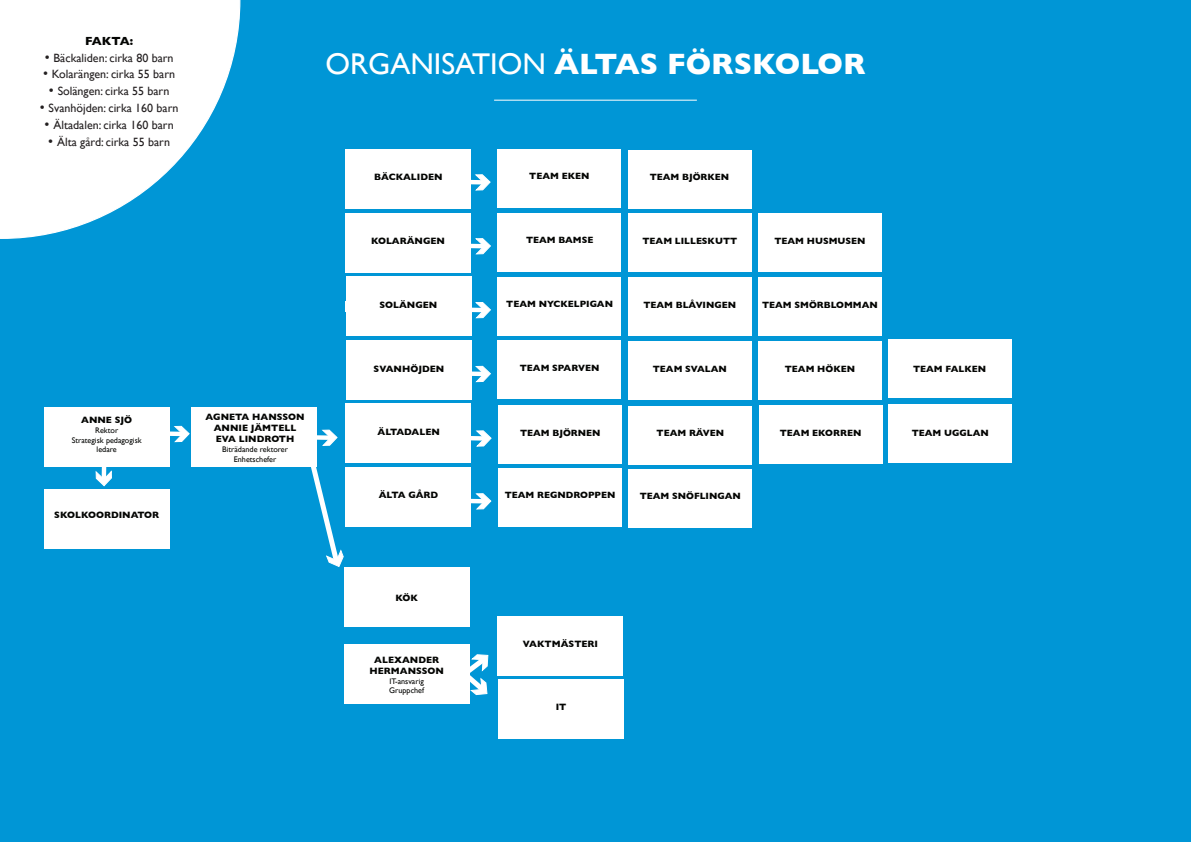
<style>
.page{position:relative;width:1191px;height:842px;background:#0096d6}
.page>*{position:absolute;margin:0;border:0;box-sizing:border-box;transform-origin:0 0}
.t1{font:700 30px "Gill Sans";color:#fff}
.t2{font:12px "Gill Sans";color:#231f20}
.t3{font:700 12px "Gill Sans";letter-spacing:-.03em;color:#040503}
.t4{font:700 9.4px "Gill Sans";color:#040503}
.t5{font:700 9.3px "Gill Sans";color:#040503}
.t6{font:8.1px/9.7px "Gill Sans";color:#040503}
.s1{font-size:14px}
.s2{font-weight:400}
</style>
<div class="page">
<hr style="left:494px;top:100px;width:203px;height:1px;background:#fff">
<div style="left:344px;top:645px;width:125px;height:59px;background:#fff"></div>
<div style="left:344px;top:567px;width:125px;height:59px;background:#fff"></div>
<div style="left:497px;top:616px;width:126px;height:59px;background:#fff"></div>
<div style="left:44px;top:489px;width:125px;height:59px;background:#fff"></div>
<svg style="left:0;top:0;width:240px;height:239px"></svg>
<div style="left:498px;top:679px;width:126px;height:59px;background:#fff"></div>
<div style="left:44px;top:407px;width:125px;height:60px;background:#fff"></div>
<div style="left:191px;top:407px;width:126px;height:60px;background:#fff"></div>
<svg style="left:322px;top:430px;width:16px;height:16px"></svg>
<div style="left:315px;top:435px;width:16px;height:5px;background:#fff"></div>
<svg style="left:174px;top:426px;width:16px;height:16px"></svg>
<hr style="left:167px;top:432px;width:16px;height:4px;background:#fff">
<svg style="left:469px;top:653px;width:20px;height:43px"></svg>
<svg style="left:311px;top:467px;width:33px;height:100px"></svg>
<svg style="left:95px;top:470px;width:17px;height:16px"></svg>
<hr style="left:102px;top:464px;width:4px;height:15px;background:#fff">
<div style="left:758px;top:405px;width:124px;height:58px;background:#fff"></div>
<div style="left:888px;top:404px;width:124px;height:59px;background:#fff"></div>
<div style="left:887px;top:340px;width:124px;height:58px;background:#fff"></div>
<div style="left:498px;top:405px;width:124px;height:59px;background:#fff"></div>
<div style="left:628px;top:406px;width:124px;height:58px;background:#fff"></div>
<div style="left:346px;top:149px;width:125px;height:59px;background:#fff"></div>
<div style="left:346px;top:277px;width:126px;height:59px;background:#fff"></div>
<div style="left:346px;top:213px;width:125px;height:59px;background:#fff"></div>
<div style="left:345px;top:238px;width:126px;height:10px;background:#fff"></div>
<div style="left:346px;top:341px;width:126px;height:59px;background:#fff"></div>
<div style="left:346px;top:404px;width:125px;height:59px;background:#fff"></div>
<div style="left:345px;top:467px;width:126px;height:60px;background:#fff"></div>
<div style="left:497px;top:149px;width:124px;height:59px;background:#fff"></div>
<div style="left:627px;top:150px;width:124px;height:58px;background:#fff"></div>
<svg style="left:475px;top:174px;width:16px;height:17px"></svg>
<hr style="left:468px;top:180px;width:16px;height:4px;background:#fff">
<div style="left:497px;top:213px;width:124px;height:58px;background:#fff"></div>
<div style="left:628px;top:214px;width:123px;height:58px;background:#fff"></div>
<svg style="left:475px;top:238px;width:16px;height:17px"></svg>
<hr style="left:469px;top:244px;width:15px;height:4px;background:#fff">
<div style="left:758px;top:214px;width:124px;height:58px;background:#fff"></div>
<div style="left:497px;top:277px;width:124px;height:58px;background:#fff"></div>
<div style="left:628px;top:278px;width:123px;height:58px;background:#fff"></div>
<svg style="left:475px;top:302px;width:16px;height:16px"></svg>
<hr style="left:469px;top:308px;width:15px;height:4px;background:#fff">
<div style="left:758px;top:278px;width:124px;height:58px;background:#fff"></div>
<div style="left:497px;top:341px;width:124px;height:58px;background:#fff"></div>
<div style="left:628px;top:341px;width:123px;height:59px;background:#fff"></div>
<svg style="left:475px;top:366px;width:16px;height:16px"></svg>
<hr style="left:469px;top:372px;width:15px;height:4px;background:#fff">
<div style="left:758px;top:341px;width:124px;height:59px;background:#fff"></div>
<svg style="left:476px;top:430px;width:15px;height:17px"></svg>
<hr style="left:469px;top:436px;width:16px;height:4px;background:#fff">
<div style="left:497px;top:468px;width:124px;height:59px;background:#fff"></div>
<div style="left:628px;top:469px;width:124px;height:58px;background:#fff"></div>
<svg style="left:475px;top:493px;width:16px;height:17px"></svg>
<hr style="left:469px;top:499px;width:15px;height:4px;background:#fff">
<p class="t3" style="left:85px;top:31px;width:49px">FAKTA:</p>
<p class="t2" style="left:45px;top:51px;width:130px"><span class="s1">•</span> Bäckaliden: cirka 80 barn</p>
<p class="t2" style="left:43px;top:67px;width:133px"><span class="s1">•</span> Kolarängen: cirka 55 barn</p>
<p class="t2" style="left:49px;top:84px;width:122px"><span class="s1">•</span> Solängen: cirka 55 barn</p>
<p class="t2" style="left:40px;top:101px;width:140px"><span class="s1">•</span> Svanhöjden: cirka 160 barn</p>
<p class="t2" style="left:45px;top:118px;width:131px"><span class="s1">•</span> Ältadalen: cirka 160 barn</p>
<p class="t2" style="left:48px;top:135px;width:123px"><span class="s1">•</span> Älta gård: cirka 55 barn</p>
<p class="t4" style="left:81px;top:412px;width:53px">ANNE SJÖ</p>
<p class="t6" style="left:95px;top:425px;width:25px">Rektor</p>
<p class="t6" style="left:72px;top:435px;width:71px">Strategisk pedagogisk</p>
<p class="t6" style="left:97px;top:445px;width:22px">ledare</p>
<p class="t4" style="left:54px;top:507px;width:106px">SKOLKOORDINATOR</p>
<p class="t1" style="left:325px;top:41px;width:542px"><span class="s2">ORGANISATION</span> ÄLTAS FÖRSKOLOR</p>
<p class="t4" style="left:205px;top:409px;width:101px">AGNETA HANSSON</p>
<p class="t4" style="left:214px;top:420px;width:84px">ANNIE JÄMTELL</p>
<p class="t4" style="left:216px;top:431px;width:80px">EVA LINDROTH</p>
<p class="t6" style="left:222px;top:444px;width:67px">Biträdande rektorer</p>
<p class="t6" style="left:234px;top:454px;width:44px">Enhetschefer</p>
<p class="t4" style="left:374px;top:169px;width:70px">BÄCKALIDEN</p>
<p class="t5" style="left:529px;top:169px;width:62px">TEAM EKEN</p>
<p class="t5" style="left:649px;top:169px;width:81px">TEAM BJÖRKEN</p>
<p class="t4" style="left:371px;top:233px;width:75px">KOLARÄNGEN</p>
<p class="t5" style="left:526px;top:233px;width:69px">TEAM BAMSE</p>
<p class="t5" style="left:642px;top:233px;width:96px">TEAM LILLESKUTT</p>
<p class="t5" style="left:774px;top:233px;width:93px">TEAM HUSMUSEN</p>
<p class="t4" style="left:379px;top:297px;width:59px">SOLÄNGEN</p>
<p class="t5" style="left:506px;top:297px;width:108px">TEAM NYCKELPIGAN</p>
<p class="t5" style="left:643px;top:297px;width:94px">TEAM BLÅVINGEN</p>
<p class="t5" style="left:762px;top:297px;width:117px">TEAM SMÖRBLOMMAN</p>
<p class="t4" style="left:374px;top:361px;width:72px">SVANHÖJDEN</p>
<p class="t5" style="left:520px;top:360px;width:81px">TEAM SPARVEN</p>
<p class="t5" style="left:653px;top:361px;width:75px">TEAM SVALAN</p>
<p class="t5" style="left:785px;top:361px;width:72px">TEAM HÖKEN</p>
<p class="t5" style="left:913px;top:361px;width:74px">TEAM FALKEN</p>
<p class="t4" style="left:377px;top:424px;width:64px">ÄLTADALEN</p>
<p class="t5" style="left:520px;top:425px;width:82px">TEAM BJÖRNEN</p>
<p class="t5" style="left:656px;top:425px;width:69px">TEAM RÄVEN</p>
<p class="t5" style="left:780px;top:425px;width:83px">TEAM EKORREN</p>
<p class="t5" style="left:911px;top:426px;width:78px">TEAM UGGLAN</p>
<p class="t4" style="left:379px;top:487px;width:61px">ÄLTA GÅRD</p>
<p class="t5" style="left:504px;top:488px;width:112px">TEAM REGNDROPPEN</p>
<p class="t5" style="left:639px;top:488px;width:103px">TEAM SNÖFLINGAN</p>
<p class="t4" style="left:395px;top:590px;width:24px">KÖK</p>
<p class="t4" style="left:374px;top:652px;width:66px">ALEXANDER</p>
<p class="t4" style="left:369px;top:663px;width:76px">HERMANSSON</p>
<p class="t6" style="left:389px;top:676px;width:36px">IT-ansvarig<br>Gruppchef</p>
<p class="t4" style="left:523px;top:636px;width:77px">VAKTMÄSTERI</p>
<p class="t4" style="left:555px;top:699px;width:12px">IT</p>
</div>
